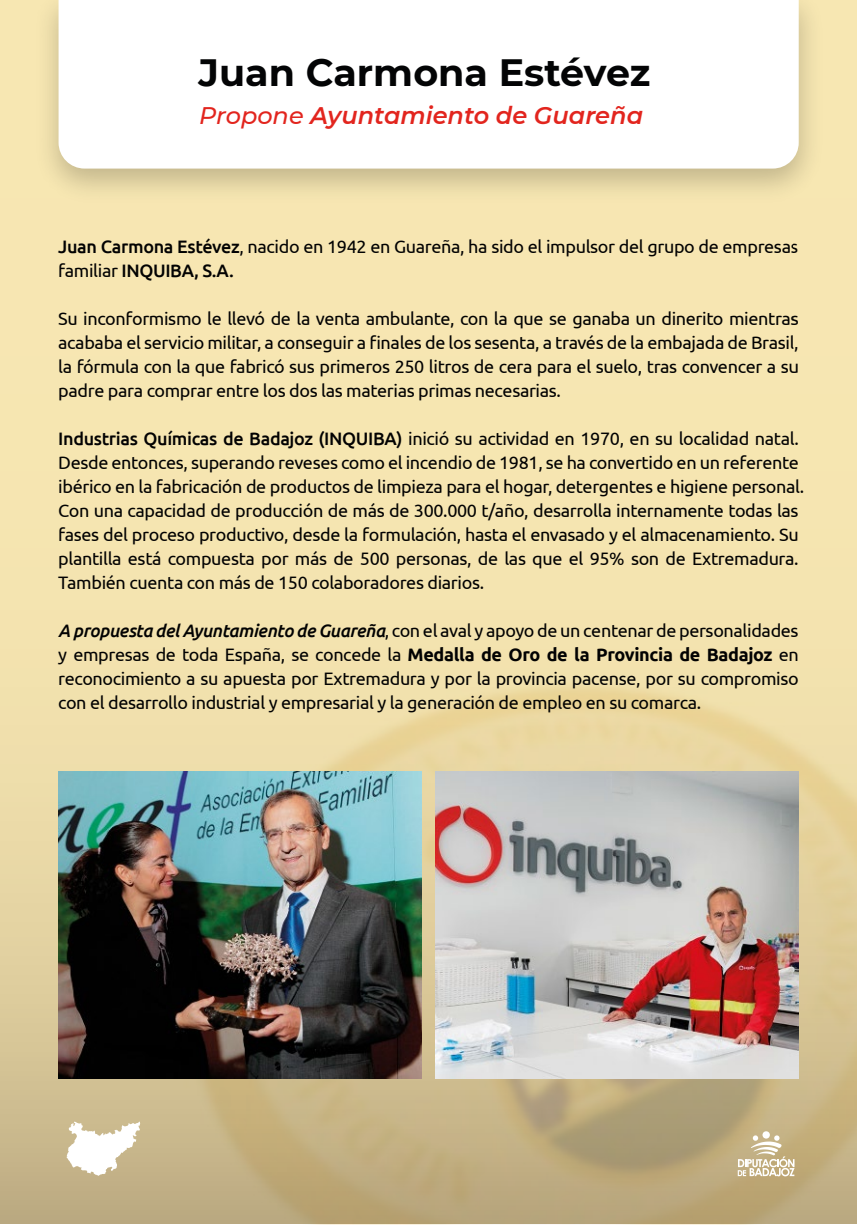
<style>
.page{position:relative;width:857px;height:1225px;background:#fff}
.page>*{position:absolute;margin:0;border:0;box-sizing:border-box;transform-origin:0 0}
.t1{font:700 38px "Montserrat";color:#030405}
.t2{font:italic 600 24px "Montserrat";color:#e2251e}
.t3{font:18px/24px "Ubuntu";letter-spacing:-.02em;color:#020202}
.s1{font-weight:500}
.s2{font-weight:500;font-style:italic}
.s3{font-weight:700}
</style>
<div class="page">
<div style="left:0;top:1px;width:856px;height:1223px;background:#f6e6b1"></div>
<img style="left:0;top:685px;width:856px;height:540px">
<svg style="left:737px;top:1131px;width:57px;height:45px"></svg>
<svg style="left:66px;top:1121px;width:74px;height:55px"></svg>
<img style="left:24px;top:0;width:808px;height:190px">
<div style="left:58px;top:0;width:740px;height:169px;background:#fff"></div>
<img style="left:435px;top:771px;width:363px;height:307px">
<img style="left:58px;top:771px;width:363px;height:307px">
<h1 class="t1" style="left:198px;top:45px;width:453px">Juan Carmona Estévez</h1>
<h2 class="t2" style="left:199px;top:99px;width:445px"><span class="s1">Propone</span> Ayuntamiento de Guareña</h2>
<p class="t3" style="left:58px;top:234px;width:741px"><span class="s1">Juan Carmona Estévez</span>, nacido en 1942 en Guareña, ha sido el impulsor del grupo de empresas familiar <span class="s1">INQUIBA, S.A.</span></p>
<p class="t3" style="left:58px;top:306px;width:741px;text-align:justify">Su inconformismo le llevó de la venta ambulante, con la que se ganaba un dinerito mientras acababa el servicio militar, a conseguir a finales de los sesenta, a través de la embajada de Brasil, la fórmula con la que fabricó sus primeros 250 litros de cera para el suelo, tras convencer a su padre para comprar entre los dos las materias primas necesarias.</p>
<p class="t3" style="left:58px;top:426px;width:747px"><span class="s1">Industrias Químicas de Badajoz (INQUIBA)</span> inició su actividad en 1970, en su localidad natal.<br>Desde entonces, superando reveses como el incendio de 1981, se ha convertido en un referente ibérico en la fabricación de productos de limpieza para el hogar, detergentes e higiene personal.<br>Con una capacidad de producción de más de 300.000 t/año, desarrolla internamente todas las fases del proceso productivo, desde la formulación, hasta el envasado y el almacenamiento. Su plantilla está compuesta por más de 500 personas, de las que el 95% son de Extremadura.<br>También cuenta con más de 150 colaboradores diarios.</p>
<p class="t3" style="left:58px;top:618px;width:741px;text-align:justify"><span class="s2">A propuesta del Ayuntamiento de Guareña</span>, con el aval y apoyo de un centenar de personalidades y empresas de toda España, se concede la <span class="s3">Medalla de Oro de la Provincia de Badajoz</span> en reconocimiento a su apuesta por Extremadura y por la provincia pacense, por su compromiso con el desarrollo industrial y empresarial y la generación de empleo en su comarca.</p>
</div>
